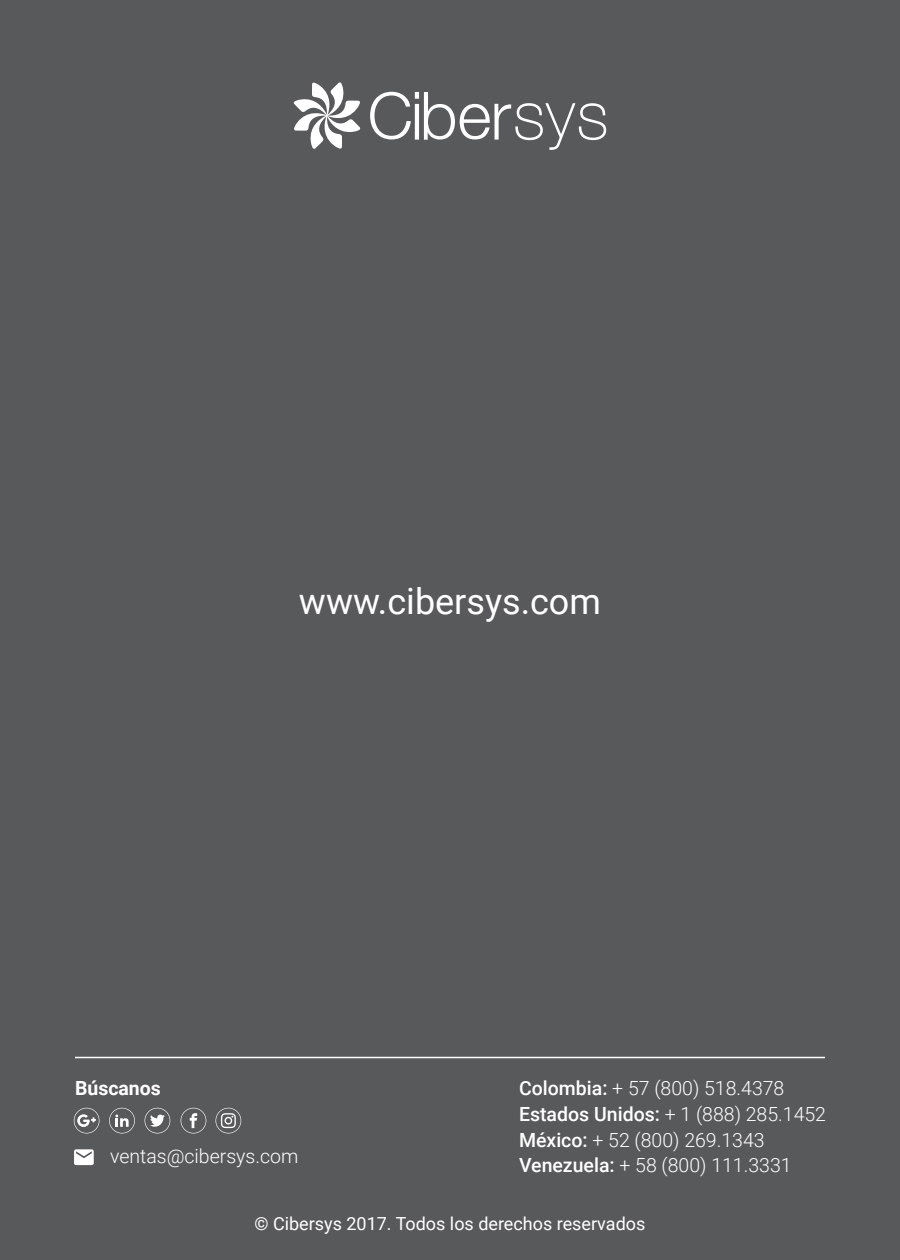
<style>
.page{position:relative;width:900px;height:1260px;background:#58595b}
.page>*{position:absolute;margin:0;border:0;box-sizing:border-box;transform-origin:0 0}
.t1{font:36px "Roboto";color:#fff}
.t2{font:300 19.5px/26.4px "Roboto";color:#fff}
.t3{font:700 19.5px "Roboto";color:#fff}
.t4{font:18px "Roboto";color:#fff}
.s1{font-weight:500}
</style>
<div class="page">
<svg style="left:74px;top:1108px;width:25px;height:26px"></svg>
<svg style="left:181px;top:1108px;width:25px;height:26px"></svg>
<svg style="left:109px;top:1108px;width:26px;height:26px"></svg>
<svg style="left:145px;top:1108px;width:25px;height:26px"></svg>
<svg style="left:216px;top:1108px;width:25px;height:26px"></svg>
<svg style="left:370px;top:92px;width:236px;height:58px"></svg>
<svg style="left:293px;top:82px;width:68px;height:67px"></svg>
<hr style="left:75px;top:1057px;width:750px;height:1px;background:#fff">
<svg style="left:74px;top:1149px;width:20px;height:16px"></svg>
<h1 class="t1" style="left:299px;top:576px;width:304px">www.cibersys.com</h1>
<p class="t3" style="left:75px;top:1074px;width:87px">Búscanos</p>
<p class="t2" style="left:110px;top:1142px;width:190px">ventas@cibersys.com</p>
<p class="t2" style="left:519px;top:1074px;width:309px"><span class="s1">Colombia:</span> + 57 (800) 518.4378<br><span class="s1">Estados Unidos:</span> + 1 (888) 285.1452<br><span class="s1">México:</span> + 52 (800) 269.1343</p>
<p class="t2" style="left:519px;top:1151px;width:274px"><span class="s1">Venezuela:</span> + 58 (800) 111.3331</p>
<p class="t4" style="left:255px;top:1211px;width:392px">© Cibersys 2017. Todos los derechos reservados</p>
</div>
